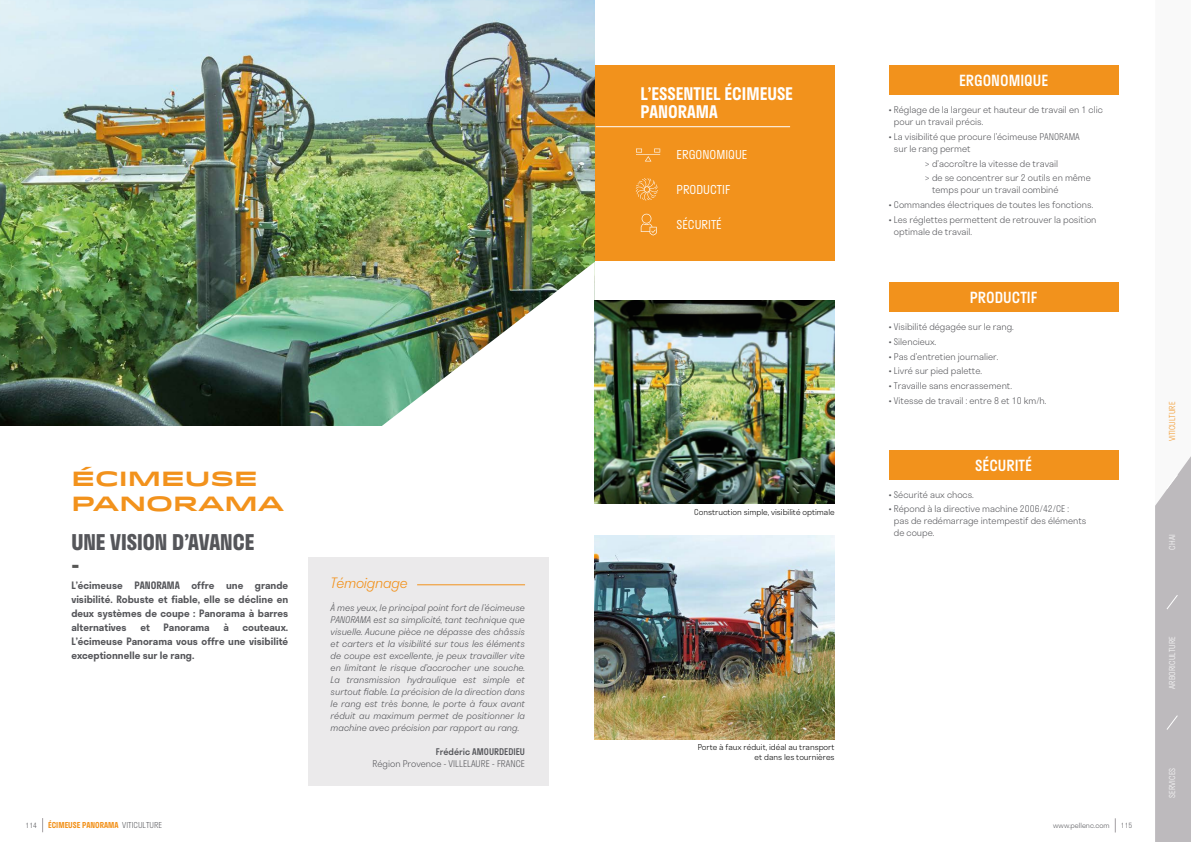
<style>
.page{position:relative;width:1191px;height:842px;background:#fff}
.page>*{position:absolute;margin:0;border:0;box-sizing:border-box;transform-origin:0 0}
.t1{font:700 22.8px "Stratos";color:#575756}
.t2{font:700 21.2px "Stratos";color:#55565a}
.t3{font:700 20.5px/24.6px "Idlewild";color:#f2921c}
.t4{font:600 17px/18px "Stratos";color:#fff}
.t5{font:500 15px "Stratos";color:#fff}
.t6{font:italic 300 14px "Stratos";letter-spacing:-.02em;color:#f2921c}
.t7{font:300 12px "Stratos";color:#fff}
.t8{font:600 10px/14px "Stratos";color:#55565a;text-align:justify}
.t9{font:300 9px/12px "Stratos";color:#55565a}
.t10{font:italic 300 9px/12px "Stratos";color:#55565a;text-align:justify}
.t11{font:500 9px "Stratos";color:#55565a}
.t12{font:300 8px/9.6px "Stratos";color:#000;text-align:right}
.t13{font:600 8px "Stratos";color:#f2921c}
.t14{font:300 8px "Stratos";color:#fff}
.t15{font:300 8px "Stratos";color:#f2921c}
.t16{font:300 7px "Stratos";color:#55565a}
.s1{font-weight:300;color:#55565a}
</style>
<div class="page">
<svg style="left:42px;top:818px;width:1px;height:14px"></svg>
<img style="left:0;top:0;width:595px;height:426px">
<img style="left:375px;top:262px;width:220px;height:168px">
<div style="left:308px;top:557px;width:241px;height:229px;background:#ebeaeb"></div>
<hr style="left:417px;top:584px;width:108px;height:1px;background:#f2921c">
<svg style="left:1115px;top:818px;width:1px;height:14px"></svg>
<img style="left:595px;top:536px;width:239px;height:203px">
<img style="left:595px;top:300px;width:239px;height:204px">
<div style="left:595px;top:66px;width:239px;height:195px;background:#f2921c"></div>
<hr style="left:595px;top:126px;width:195px;height:1px;background:#fff">
<div style="left:889px;top:66px;width:229px;height:29px;background:#f2921c"></div>
<div style="left:889px;top:283px;width:229px;height:29px;background:#f2921c"></div>
<div style="left:889px;top:450px;width:229px;height:29px;background:#f2921c"></div>
<svg style="left:636px;top:149px;width:24px;height:12px"></svg>
<svg style="left:636px;top:178px;width:22px;height:23px"></svg>
<svg style="left:641px;top:214px;width:15px;height:21px"></svg>
<svg style="left:1155px;top:456px;width:36px;height:386px;background:#c1bec1"></svg>
<h3 class="t3" style="left:71px;top:465px;width:214px">ÉCIMEUSE<br>PANORAMA</h3>
<h2 class="t2" style="left:71px;top:525px;width:185px">UNE VISION D’AVANCE</h2>
<h1 class="t1" style="left:71px;top:548px;width:9px">-</h1>
<p class="t8" style="left:71px;top:578px;width:218px">L’écimeuse PANORAMA offre une grande visibilité. Robuste et fiable, elle se décline en deux systèmes de coupe : Panorama à barres alternatives</p>
<p class="t8" style="left:140px;top:620px;width:11px">et</p>
<p class="t8" style="left:163px;top:620px;width:48px">Panorama</p>
<p class="t8" style="left:223px;top:620px;width:7px">à</p>
<p class="t8" style="left:71px;top:620px;width:218px;text-indent:171px">couteaux.<br>L’écimeuse Panorama vous offre une visibilité exceptionnelle sur le rang.</p>
<p class="t16" style="left:26px;top:820px;width:13px">114</p>
<p class="t13" style="left:48px;top:819px;width:115px">ÉCIMEUSE PANORAMA <span class="s1">VITICULTURE</span></p>
<h3 class="t6" style="left:331px;top:572px;width:78px">Témoignage</h3>
<p class="t10" style="left:331px;top:602px;width:196px">À mes yeux, le principal point fort de l’écimeuse PANORAMA est sa simplicité, tant technique que visuelle. Aucune pièce ne dépasse des châssis et carters et la visibilité sur tous les éléments de coupe est excellente, je peux travailler vite en limitant le risque d’accrocher une souche.<br>La transmission hydraulique est simple et surtout fiable. La précision de la direction dans le rang est très bonne, le porte à faux avant réduit au maximum permet de positionner la machine avec précision par rapport au rang.</p>
<p class="t11" style="left:436px;top:745px;width:91px">Frédéric AMOURDEDIEU</p>
<p class="t9" style="left:373px;top:757px;width:154px">Région Provence - VILLELAURE - FRANCE</p>
<h3 class="t4" style="left:640px;top:84px;width:154px">L’ESSENTIEL ÉCIMEUSE<br>PANORAMA</h3>
<h3 class="t7" style="left:676px;top:145px;width:72px">ERGONOMIQUE</h3>
<h3 class="t7" style="left:676px;top:180px;width:55px">PRODUCTIF</h3>
<h3 class="t7" style="left:676px;top:215px;width:47px">SÉCURITÉ</h3>
<p class="t12" style="left:694px;top:507px;width:142px">Construction simple, visibilité optimale</p>
<p class="t12" style="left:700px;top:742px;width:138px">Porte à faux réduit, idéal au transport et dans les tournières</p>
<p class="t12" style="left:697px;top:742px;width:138px">Porte à faux réduit, idéal au transport et dans les tournières</p>
<h3 class="t5" style="left:959px;top:68px;width:91px">ERGONOMIQUE</h3>
<p class="t9" style="left:894px;top:103px;width:210px;text-indent:-5px">• Réglage de la largeur et hauteur de travail en 1 clic pour un travail précis.</p>
<p class="t9" style="left:894px;top:130px;width:187px;text-indent:-5px">• La visibilité que procure l’écimeuse PANORAMA sur le rang permet</p>
<p class="t9" style="left:925px;top:156px;width:167px;line-height:14.8px">&gt; d’accroître la vitesse de travail<br>&gt; de se concentrer sur 2 outils en même</p>
<p class="t9" style="left:932px;top:184px;width:128px">temps pour un travail combiné</p>
<p class="t9" style="left:889px;top:199px;width:206px">• Commandes électriques de toutes les fonctions.</p>
<p class="t9" style="left:894px;top:213px;width:204px;text-indent:-5px">• Les réglettes permettent de retrouver la position optimale de travail.</p>
<h3 class="t5" style="left:970px;top:285px;width:69px">PRODUCTIF</h3>
<p class="t9" style="left:889px;top:320px;width:126px">• Visibilité dégagée sur le rang.</p>
<p class="t9" style="left:889px;top:335px;width:49px">• Silencieux.</p>
<p class="t9" style="left:889px;top:350px;width:111px">• Pas d’entretien journalier.</p>
<p class="t9" style="left:889px;top:365px;width:95px">• Livré sur pied palette.</p>
<p class="t9" style="left:889px;top:380px;width:125px">• Travaille sans encrassement.</p>
<p class="t9" style="left:889px;top:394px;width:159px">• Vitesse de travail : entre 8 et 10 km/h.</p>
<h3 class="t5" style="left:975px;top:453px;width:58px">SÉCURITÉ</h3>
<p class="t9" style="left:889px;top:488px;width:86px">• Sécurité aux chocs.</p>
<p class="t9" style="left:894px;top:503px;width:194px;text-indent:-5px">• Répond à la directive machine 2006/42/CE :<br>pas de redémarrage intempestif des éléments de coupe.</p>
<p class="t16" style="left:1053px;top:820px;width:58px">www.pellenc.com</p>
<p class="t16" style="left:1120px;top:820px;width:13px">115</p>
<p class="t15" style="left:1165px;top:441px;width:41px;rotate:-90deg">VITICULTURE</p>
<p class="t14" style="left:1165px;top:549px;width:17px;rotate:-90deg">CHAI</p>
<p class="t14" style="left:1165px;top:689px;width:54px;rotate:-90deg">ARBORICULTURE</p>
<p class="t14" style="left:1165px;top:798px;width:31px;rotate:-90deg">SERVICES</p>
</div>
